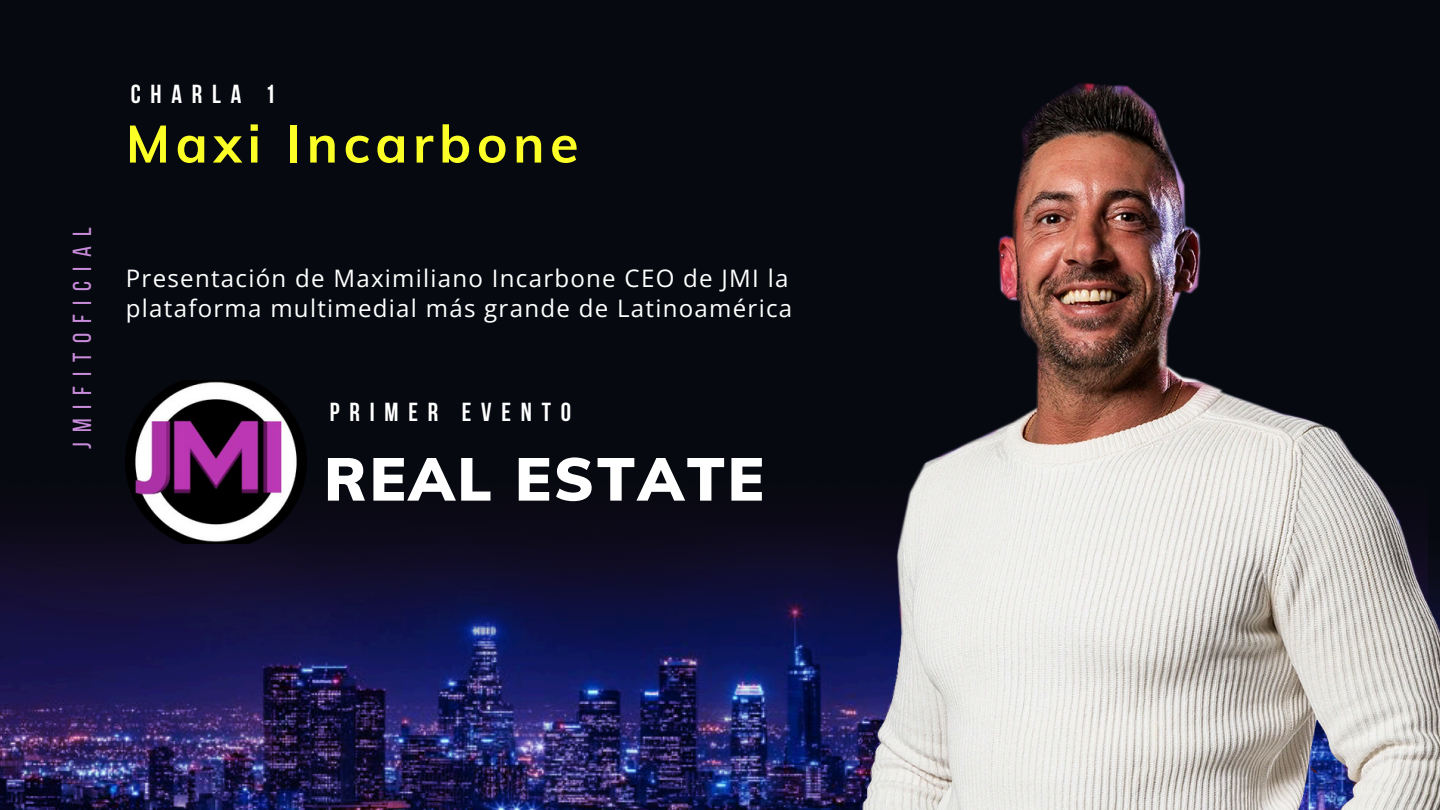
<style>
.page{position:relative;width:1440px;height:810px;background:#06090f}
.page>*{position:absolute;margin:0;border:0;box-sizing:border-box;transform-origin:0 0}
.t1{font:900 59.9px "Muli";letter-spacing:.045em;color:#fff}
.t2{font:700 52px "Muli";letter-spacing:.105em;color:#fbff26}
.t3{font:700 26px "Bebas Neue";letter-spacing:.38em;color:#fff}
.t4{font:26px "Bebas Neue";letter-spacing:.38em;color:#c98cdb}
.t5{font:24.1px/30px "Open Sans";letter-spacing:.055em;color:#fff}
</style>
<div class="page">
<img style="left:0;top:523px;width:860px;height:287px">
<img style="left:860px;top:82px;width:580px;height:728px">
<img style="left:126px;top:381px;width:181px;height:163px">
<h2 class="t4" style="left:72px;top:449px;width:223px;rotate:-90deg">jmifitoficial</h2>
<p class="t3" style="left:131px;top:83px;width:146px">CHARLA 1</p>
<h3 class="t2" style="left:126px;top:110px;width:454px">Maxi Incarbone</h3>
<p class="t5" style="left:126px;top:263px;width:668px">Presentación de Maximiliano Incarbone CEO de JMI la plataforma multimedial más grande de Latinoamérica</p>
<p class="t3" style="left:330px;top:401px;width:243px">PRIMER EVENTO</p>
<p class="t1" style="left:324px;top:440px;width:441px">REAL ESTATE</p>
</div>
